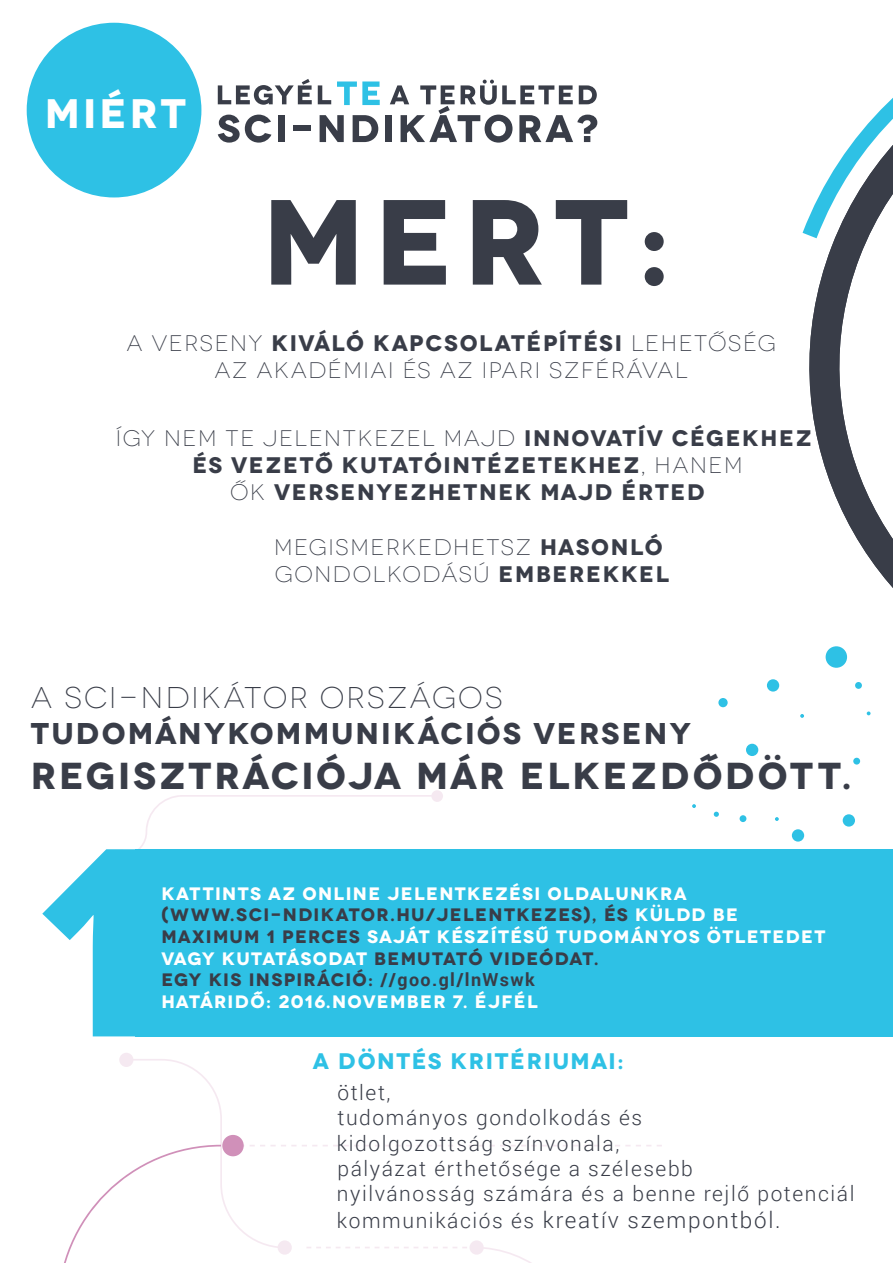
<style>
.page{position:relative;width:893px;height:1263px;background:#fff}
.page>*{position:absolute;margin:0;border:0;box-sizing:border-box;transform-origin:0 0}
.t1{font:700 267.3px "Novecentowide";color:#2ec1e5}
.t2{font:700 120.75px "Novecentowide";color:#393d48}
.t3{font:700 41.1px "Novecentowide";letter-spacing:.075em;color:#fff}
.t4{font:700 37.5px "Novecentowide";letter-spacing:.075em;color:#393d48}
.t5{font:700 30px "Novecentowide";letter-spacing:.065em;color:#393d48}
.t6{font:300 30px "Novecentowide";letter-spacing:.07em;color:#393d48}
.t7{font:300 22.5px/27px "Novecentowide";letter-spacing:.075em;color:#393d48;text-align:center}
.t8{font:700 22.5px/27px "Novecentowide";letter-spacing:.075em;color:#393d48;text-align:center}
.t9{font:300 22.5px "Roboto";letter-spacing:.075em;color:#393d48}
.t10{font:700 22.5px "Novecentowide";letter-spacing:.075em;color:#2ec1e5}
.t11{font:300 21px/25.2px "Roboto";letter-spacing:.075em;color:#393d48}
.t12{font:700 18px/21.6px "Novecentowide";letter-spacing:.075em;color:#fff}
.s1{font-weight:700}
.s2{font-weight:300}
.s3{color:#393d48}
.s4{font-family:"Roboto";color:#393d48}
.s5{font-size:21px}
</style>
<div class="page">
<div style="left:792px;top:829px;width:12px;height:12px;background:#2ec1e5;border-radius:50%"></div>
<svg style="left:714px;top:812px;width:5px;height:5px"></svg>
<svg style="left:775px;top:817px;width:4px;height:4px"></svg>
<div style="left:843px;top:814px;width:12px;height:13px;background:#2ec1e5;border-radius:50%"></div>
<div style="left:746px;top:744px;width:12px;height:12px;background:#2ec1e5;border-radius:50%"></div>
<div style="left:767px;top:679px;width:12px;height:12px;background:#2ec1e5;border-radius:50%"></div>
<svg style="left:800px;top:714px;width:4px;height:4px"></svg>
<svg style="left:867px;top:711px;width:4px;height:4px"></svg>
<svg style="left:692px;top:804px;width:4px;height:4px"></svg>
<div style="left:853px;top:758px;width:7px;height:6px;background:#2ec1e5;border-radius:50%"></div>
<div style="left:740px;top:815px;width:6px;height:7px;background:#2ec1e5;border-radius:50%"></div>
<div style="left:718px;top:698px;width:10px;height:9px;background:#2ec1e5;border-radius:50%"></div>
<svg style="left:116px;top:790px;width:327px;height:71px"></svg>
<svg style="left:64px;top:1053px;width:587px;height:210px"></svg>
<svg style="left:809px;top:255px;width:84px;height:434px"></svg>
<svg style="left:802px;top:98px;width:91px;height:157px"></svg>
<div style="left:27px;top:23px;width:174px;height:174px;background:#2ec1e5;border-radius:50%"></div>
<svg style="left:218px;top:79px;width:94px;height:26px"></svg>
<svg style="left:318px;top:85px;width:13px;height:19px"></svg>
<svg style="left:337px;top:81px;width:43px;height:24px"></svg>
<svg style="left:218px;top:115px;width:53px;height:28px"></svg>
<div style="left:278px;top:115px;width:6px;height:27px;background:#393d48"></div>
<div style="left:293px;top:126px;width:18px;height:5px;background:#393d48"></div>
<svg style="left:320px;top:115px;width:24px;height:27px"></svg>
<svg style="left:353px;top:115px;width:25px;height:27px"></svg>
<div style="left:385px;top:115px;width:7px;height:27px;background:#393d48"></div>
<svg style="left:390px;top:80px;width:207px;height:63px"></svg>
<div style="left:136px;top:849px;width:757px;height:187px;background:#2ec1e5"></div>
<h3 class="t3" style="left:45px;top:88px;width:143px">MIÉRT</h3>
<h2 class="t2" style="left:262px;top:167px;width:410px">MERT:</h2>
<p class="t7" style="left:126px;top:330px;width:651px">A VERSENY <span class="s1">KIVÁLÓ KAPCSOLATÉPÍTÉSI</span> LEHETŐSÉG<br>AZ AKADÉMIAI ÉS AZ IPARI SZFÉRÁVAL</p>
<p class="t8" style="left:116px;top:424px;width:697px"><span class="s2">ÍGY NEM TE JELENTKEZEL MAJD</span> INNOVATÍV CÉGEKHEZ<br>ÉS VEZETŐ KUTATÓINTÉZETEKHEZ<span class="s2">, HANEM<br>ŐK</span> VERSENYEZHETNEK MAJD ÉRTED</p>
<p class="t7" style="left:274px;top:534px;width:397px;text-align:left">MEGISMERKEDHETSZ <span class="s1">HASONLÓ<br></span>GONDOLKODÁSÚ <span class="s1">EMBEREKKEL</span></p>
<h3 class="t6" style="left:31px;top:681px;width:473px">A SCI-NDIKÁTOR ORSZÁGOS</h3>
<h3 class="t5" style="left:31px;top:715px;width:662px">TUDOMÁNYKOMMUNIKÁCIÓS VERSENY</h3>
<h3 class="t4" style="left:31px;top:752px;width:823px">REGISZTRÁCIÓJA MÁR ELKEZDŐDÖTT.</h3>
<h1 class="t1" style="left:33px;top:775px;width:127px">1</h1>
<p class="t12" style="left:161px;top:883px;width:665px">KATTINTS AZ ONLINE JELENTKEZÉSI OLDALUNKRA <span class="s3">(WWW.SCI-NDIKATOR.HU/JELENTKEZES), ÉS</span> KÜLDD BE <span class="s3">MAXIMUM 1 PERCES</span> SAJÁT KÉSZÍTÉSŰ TUDOMÁNYOS ÖTLETEDET VAGY KUTATÁSODAT <span class="s3">BEMUTATÓ VIDEÓDAT.<br>EGY KIS INSPIRÁCIÓ:</span> <span class="s4">//goo.gl/lnWswk<br></span>HATÁRIDŐ: 2016.NOVEMBER 7. ÉJFÉL</p>
<p class="t10" style="left:313px;top:1047px;width:312px">A DÖNTÉS KRITÉRIUMAI:</p>
<p class="t11" style="left:337px;top:1079px;width:519px">ötlet,<br>tudományos gondolkodás és<br>kidolgozottság színvonala,<br>pályázat érthetősége a szélesebb<br>nyilvánosság számára és a benne rejlő potenciál</p>
<p class="t9" style="left:337px;top:1204px;width:445px"><span class="s5">kommunikációs és</span> kreatív szempontból.</p>
</div>
